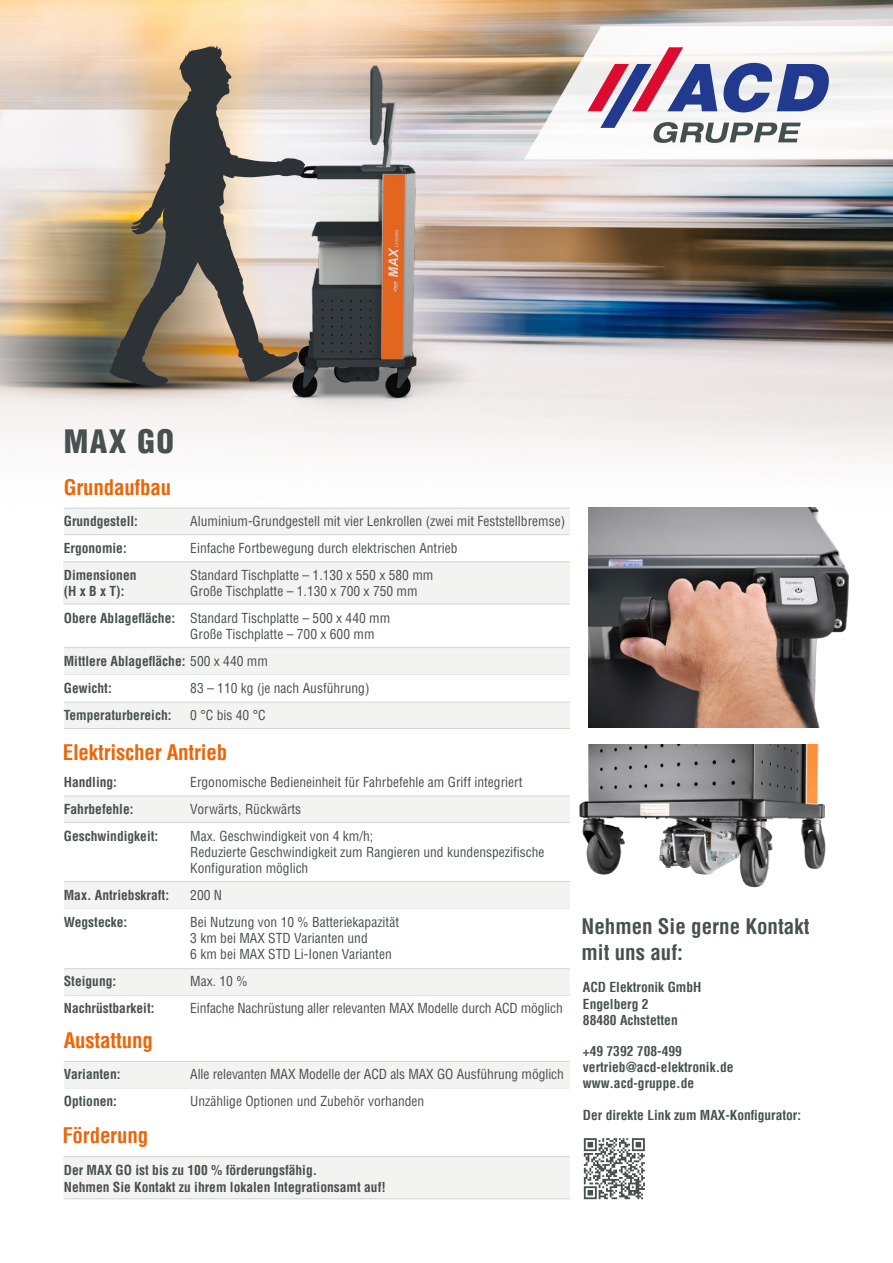
<style>
.page{position:relative;width:893px;height:1263px;background:#fff}
.page>*{position:absolute;margin:0;border:0;box-sizing:border-box;transform-origin:0 0}
.t1{font:900 condensed 31.5px "Helvetica LT Std";color:#485150}
.t2{font:700 condensed 21px "Helvetica LT";letter-spacing:-.01em;color:#ec6608}
.t3{font:700 condensed 21px/25.2px "Helvetica LT";color:#485150}
.t4{font:condensed 13.5px/27px "Helvetica LT Std";color:#485150}
.t5{font:700 condensed 13.5px/27px "Helvetica LT Std";color:#485150}
.t6{font:700 condensed 13.5px/16.2px "Helvetica LT";color:#485150}
.s1{font-weight:400}
</style>
<div class="page">
<img style="left:0;top:0;width:893px;height:591px">
<img style="left:4px;top:59px;width:705px;height:433px">
<svg style="left:110px;top:45px;width:195px;height:341px;background:#9e9383"></svg>
<img style="left:556px;top:745px;width:270px;height:143px">
<hr style="left:64px;top:1087px;width:506px;height:1px;background:#d2d4d5">
<div style="left:64px;top:1062px;width:506px;height:25px;background:#f3f3f2"></div>
<hr style="left:64px;top:1061px;width:506px;height:1px;background:#d2d4d5">
<div style="left:64px;top:1157px;width:506px;height:41px;background:#f3f3f2"></div>
<hr style="left:64px;top:1156px;width:506px;height:1px;background:#d2d4d5">
<hr style="left:64px;top:1198px;width:506px;height:1px;background:#d2d4d5">
<svg style="left:524px;top:26px;width:369px;height:133px"></svg>
<svg style="left:584px;top:1138px;width:61px;height:61px"></svg>
<svg style="left:587px;top:47px;width:242px;height:96px"></svg>
<div style="left:64px;top:561px;width:506px;height:43px;background:#f3f3f2"></div>
<hr style="left:64px;top:561px;width:506px;height:1px;background:#d2d4d5">
<hr style="left:64px;top:603px;width:506px;height:1px;background:#d2d4d5">
<hr style="left:64px;top:534px;width:506px;height:1px;background:#d2d4d5">
<div style="left:64px;top:508px;width:506px;height:26px;background:#f3f3f2"></div>
<hr style="left:64px;top:508px;width:506px;height:1px;background:#d2d4d5">
<hr style="left:64px;top:674px;width:506px;height:1px;background:#d2d4d5">
<div style="left:64px;top:648px;width:506px;height:26px;background:#f3f3f2"></div>
<hr style="left:64px;top:647px;width:506px;height:1px;background:#d2d4d5">
<hr style="left:64px;top:728px;width:506px;height:1px;background:#d2d4d5">
<div style="left:64px;top:702px;width:506px;height:26px;background:#f3f3f2"></div>
<hr style="left:64px;top:702px;width:506px;height:1px;background:#d2d4d5">
<hr style="left:64px;top:822px;width:506px;height:1px;background:#d2d4d5">
<div style="left:64px;top:796px;width:506px;height:26px;background:#f3f3f2"></div>
<hr style="left:64px;top:796px;width:506px;height:1px;background:#d2d4d5">
<hr style="left:64px;top:908px;width:506px;height:1px;background:#d2d4d5">
<div style="left:64px;top:882px;width:506px;height:25px;background:#f3f3f2"></div>
<hr style="left:64px;top:881px;width:506px;height:1px;background:#d2d4d5">
<hr style="left:64px;top:995px;width:506px;height:1px;background:#d2d4d5">
<div style="left:64px;top:969px;width:506px;height:26px;background:#f3f3f2"></div>
<hr style="left:64px;top:968px;width:506px;height:1px;background:#d2d4d5">
<img style="left:589px;top:508px;width:304px;height:220px">
<h1 class="t1" style="left:64px;top:421px;width:112px">MAX GO</h1>
<h2 class="t2" style="left:64px;top:474px;width:109px">Grundaufbau</h2>
<p class="t5" style="left:64px;top:507px;width:76px">Grundgestell:<br>Ergonomie:<br>Dimensionen</p>
<p class="t5" style="left:64px;top:577px;width:113px">(H x B x T):<br>Obere Ablagefläche:</p>
<p class="t5" style="left:64px;top:648px;width:206px">Mittlere Ablagefläche: <span class="s1">500 x 440 mm<br></span>Gewicht:<br>Temperaturbereich:</p>
<p class="t4" style="left:190px;top:507px;width:376px">Aluminium-Grundgestell mit vier Lenkrollen (zwei mit Feststellbremse)<br>Einfache Fortbewegung durch elektrischen Antrieb<br>Standard Tischplatte – 1.130 x 550 x 580 mm</p>
<p class="t4" style="left:190px;top:577px;width:229px">Große Tischplatte – 1.130 x 700 x 750 mm<br>Standard Tischplatte – 500 x 440 mm</p>
<p class="t4" style="left:190px;top:621px;width:186px">Große Tischplatte – 700 x 600 mm</p>
<p class="t4" style="left:190px;top:675px;width:181px">83 – 110 kg (je nach Ausführung)<br>0 °C bis 40 °C</p>
<h2 class="t2" style="left:63px;top:739px;width:166px">Elektrischer Antrieb</h2>
<p class="t5" style="left:64px;top:768px;width:96px">Handling:<br>Fahrbefehle:<br>Geschwindigkeit:</p>
<p class="t4" style="left:190px;top:768px;width:334px">Ergonomische Bedieneinheit für Fahrbefehle am Griff integriert<br>Vorwärts, Rückwärts<br>Max. Geschwindigkeit von 4 km/h;</p>
<p class="t4" style="left:190px;top:844px;width:356px;line-height:16.2px">Reduzierte Geschwindigkeit zum Rangieren und kundenspezifische<br>Konfiguration möglich</p>
<p class="t4" style="left:190px;top:881px;width:210px">200 N<br>Bei Nutzung von 10 % Batteriekapazität</p>
<p class="t4" style="left:190px;top:930px;width:203px;line-height:16.2px">3 km bei MAX STD Varianten und<br>6 km bei MAX STD Li-Ionen Varianten</p>
<p class="t4" style="left:190px;top:968px;width:374px">Max. 10 %<br>Einfache Nachrüstung aller relevanten MAX Modelle durch ACD möglich</p>
<p class="t5" style="left:64px;top:881px;width:107px">Max. Antriebskraft:<br>Wegstecke:</p>
<p class="t5" style="left:64px;top:968px;width:92px">Steigung:<br>Nachrüstbarkeit:</p>
<h2 class="t2" style="left:64px;top:1027px;width:91px">Austattung</h2>
<p class="t5" style="left:64px;top:1060px;width:58px">Varianten:<br>Optionen:</p>
<p class="t4" style="left:190px;top:1060px;width:375px">Alle relevanten MAX Modelle der ACD als MAX GO Ausführung möglich<br>Unzählige Optionen und Zubehör vorhanden</p>
<h2 class="t2" style="left:62px;top:1122px;width:87px">Förderung</h2>
<p class="t5" style="left:64px;top:1162px;width:324px;line-height:16.2px">Der MAX GO ist bis zu 100 % förderungsfähig.<br>Nehmen Sie Kontakt zu ihrem lokalen Integrationsamt auf!</p>
<h2 class="t3" style="left:581px;top:914px;width:230px">Nehmen Sie gerne Kontakt mit uns auf:</h2>
<p class="t6" style="left:583px;top:979px;width:120px">ACD Elektronik GmbH<br>Engelberg 2<br>88480 Achstetten</p>
<p class="t6" style="left:583px;top:1043px;width:152px">+49 7392 708-499 vertrieb@acd-elektronik.de www.acd-gruppe.de</p>
<p class="t6" style="left:583px;top:1106px;width:220px">Der direkte Link zum MAX-Konfigurator:</p>
</div>
